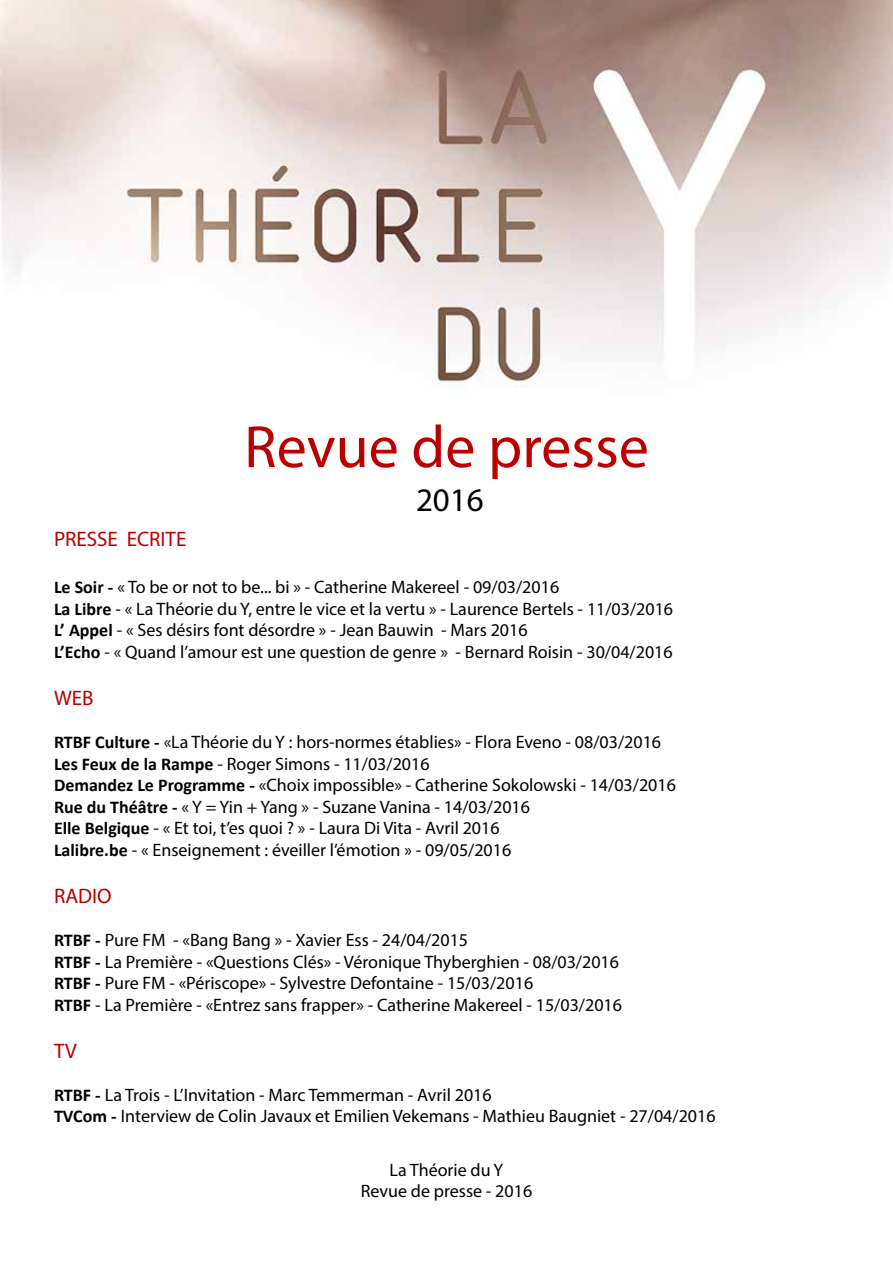
<style>
.page{position:relative;width:893px;height:1263px;background:#fff}
.page>*{position:absolute;margin:0;border:0;box-sizing:border-box;transform-origin:0 0}
.t1{font:60px "Myriad Pro";color:#ba0000}
.t2{font:33px "Myriad Pro";color:#000}
.t3{font:21px "Myriad Pro";color:#ba0000}
.t4{font:18px/21.6px "Myriad Pro";color:#000}
.s1{font-family:"Calibri";font-weight:700}
</style>
<div class="page">
<img style="left:0;top:0;width:893px;height:388px">
<h1 class="t1" style="left:244px;top:410px;width:406px">Revue de presse</h1>
<h2 class="t2" style="left:416px;top:480px;width:69px">2016</h2>
<p class="t3" style="left:54px;top:526px;width:134px">PRESSE ECRITE</p>
<p class="t4" style="left:54px;top:576px;width:621px"><span class="s1">Le Soir -</span> « To be or not to be... bi » - Catherine Makereel - 09/03/2016<br><span class="s1">La Libre</span> - « La Théorie du Y, entre le vice et la vertu » - Laurence Bertels - 11/03/2016<br><span class="s1">L’ Appel</span> - « Ses désirs font désordre » - Jean Bauwin - Mars 2016<br><span class="s1">L’Echo</span> - « Quand l’amour est une question de genre » - Bernard Roisin - 30/04/2016</p>
<p class="t3" style="left:54px;top:685px;width:41px">WEB</p>
<p class="t4" style="left:54px;top:731px;width:623px"><span class="s1">RTBF Culture -</span> «La Théorie du Y : hors-normes établies» - Flora Eveno - 08/03/2016<br><span class="s1">Les Feux de la Rampe</span> - Roger Simons - 11/03/2016<br><span class="s1">Demandez Le Programme -</span> «Choix impossible» - Catherine Sokolowski - 14/03/2016<br><span class="s1">Rue du Théâtre -</span> « Y = Yin + Yang » - Suzane Vanina - 14/03/2016<br><span class="s1">Elle Belgique</span> - « Et toi, t’es quoi ? » - Laura Di Vita - Avril 2016<br><span class="s1">Lalibre.be</span> - « Enseignement : éveiller l’émotion » - 09/05/2016</p>
<p class="t3" style="left:54px;top:883px;width:59px">RADIO</p>
<p class="t4" style="left:54px;top:929px;width:570px"><span class="s1">RTBF -</span> Pure FM - «Bang Bang » - Xavier Ess - 24/04/2015<br><span class="s1">RTBF -</span> La Première - «Questions Clés» - Véronique Thyberghien - 08/03/2016<br><span class="s1">RTBF -</span> Pure FM - «Périscope» - Sylvestre Defontaine - 15/03/2016<br><span class="s1">RTBF</span> - La Première - «Entrez sans frapper» - Catherine Makereel - 15/03/2016</p>
<p class="t3" style="left:54px;top:1037px;width:24px">TV</p>
<p class="t4" style="left:54px;top:1084px;width:663px"><span class="s1">RTBF -</span> La Trois - L’Invitation - Marc Temmerman - Avril 2016<br><span class="s1">TVCom -</span> Interview de Colin Javaux et Emilien Vekemans - Mathieu Baugniet - 27/04/2016</p>
<p class="t4" style="left:361px;top:1159px;width:173px;text-align:center">La Théorie du Y<br>Revue de presse - 2016</p>
</div>
